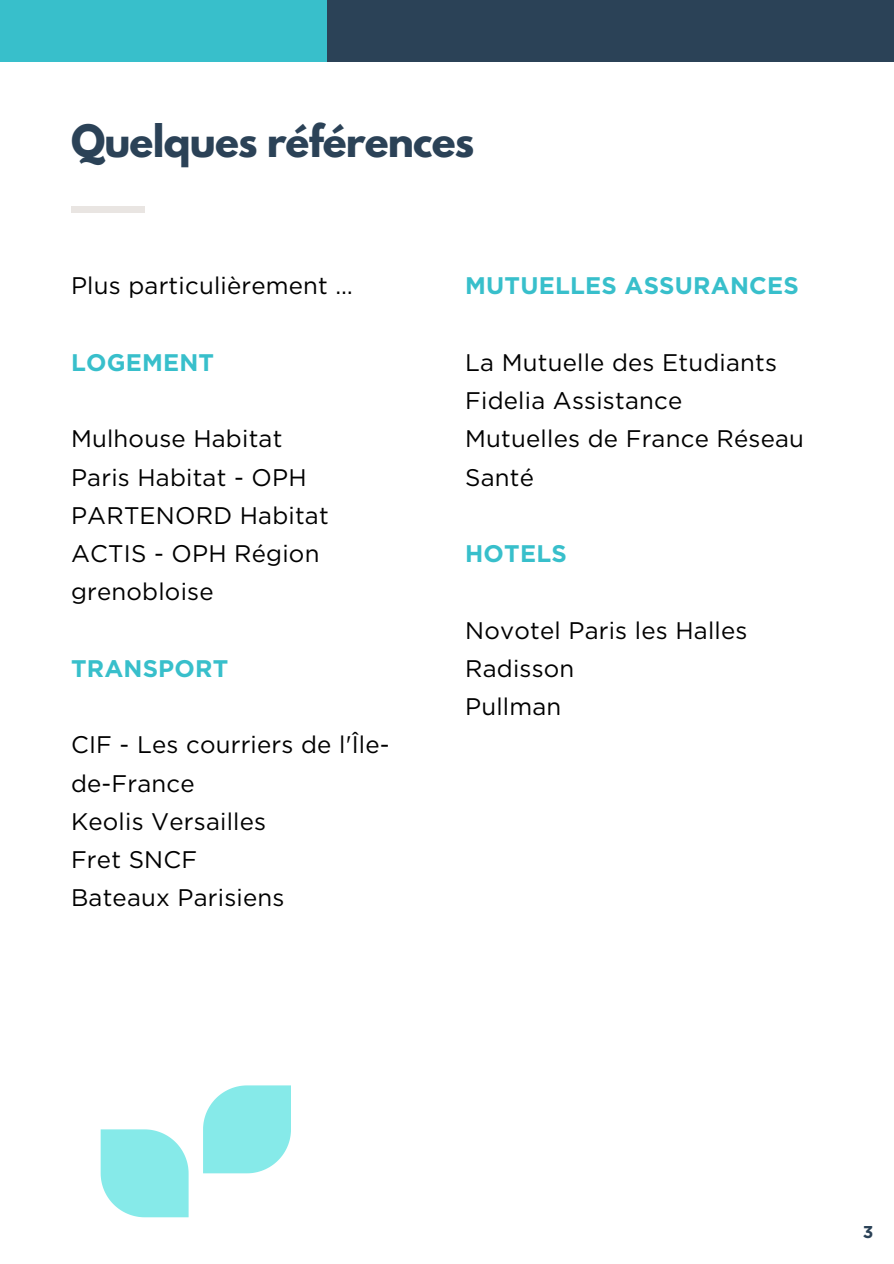
<style>
.page{position:relative;width:894px;height:1264px;background:#fff}
.page>*{position:absolute;margin:0;border:0;box-sizing:border-box;transform-origin:0 0}
.t1{font:700 39.45px "League Spartan";letter-spacing:-.02em;color:#2b4257}
.t2{font:24px/38.2px "Gotham";letter-spacing:.01em;color:#000}
.t3{font:700 24px "Gotham";letter-spacing:.01em;color:#38bfcb}
.t4{font:700 17.1px "Gotham";color:#2b4257}
</style>
<div class="page">
<div style="left:71px;top:206px;width:74px;height:6px;background:#e9e5e2"></div>
<svg style="left:101px;top:1129px;width:87px;height:88px;background:#92eceb"></svg>
<svg style="left:203px;top:1085px;width:88px;height:88px;background:#93eceb"></svg>
<div style="left:0;top:0;width:327px;height:62px;background:#38bfcb"></div>
<div style="left:327px;top:0;width:566px;height:62px;background:#2b4257"></div>
<h1 class="t1" style="left:71px;top:110px;width:404px">Quelques références</h1>
<p class="t2" style="left:71px;top:266px;width:283px">Plus particulièrement …</p>
<p class="t3" style="left:71px;top:346px;width:145px">LOGEMENT</p>
<p class="t2" style="left:71px;top:419px;width:259px">Mulhouse Habitat<br>Paris Habitat - OPH<br>PARTENORD Habitat<br>ACTIS - OPH Région grenobloise</p>
<p class="t3" style="left:71px;top:652px;width:159px">TRANSPORT</p>
<p class="t2" style="left:71px;top:725px;width:320px">CIF - Les courriers de l'Île&shy;de-France<br>Keolis Versailles<br>Fret SNCF<br>Bateaux Parisiens</p>
<p class="t3" style="left:465px;top:270px;width:335px">MUTUELLES ASSURANCES</p>
<p class="t2" style="left:465px;top:342px;width:340px">La Mutuelle des Etudiants<br>Fidelia Assistance<br>Mutuelles de France Réseau<br>Santé</p>
<p class="t3" style="left:465px;top:537px;width:103px">HOTELS</p>
<p class="t2" style="left:465px;top:610px;width:284px">Novotel Paris les Halles<br>Radisson<br>Pullman</p>
<p class="t4" style="left:862px;top:1220px;width:12px">3</p>
</div>
